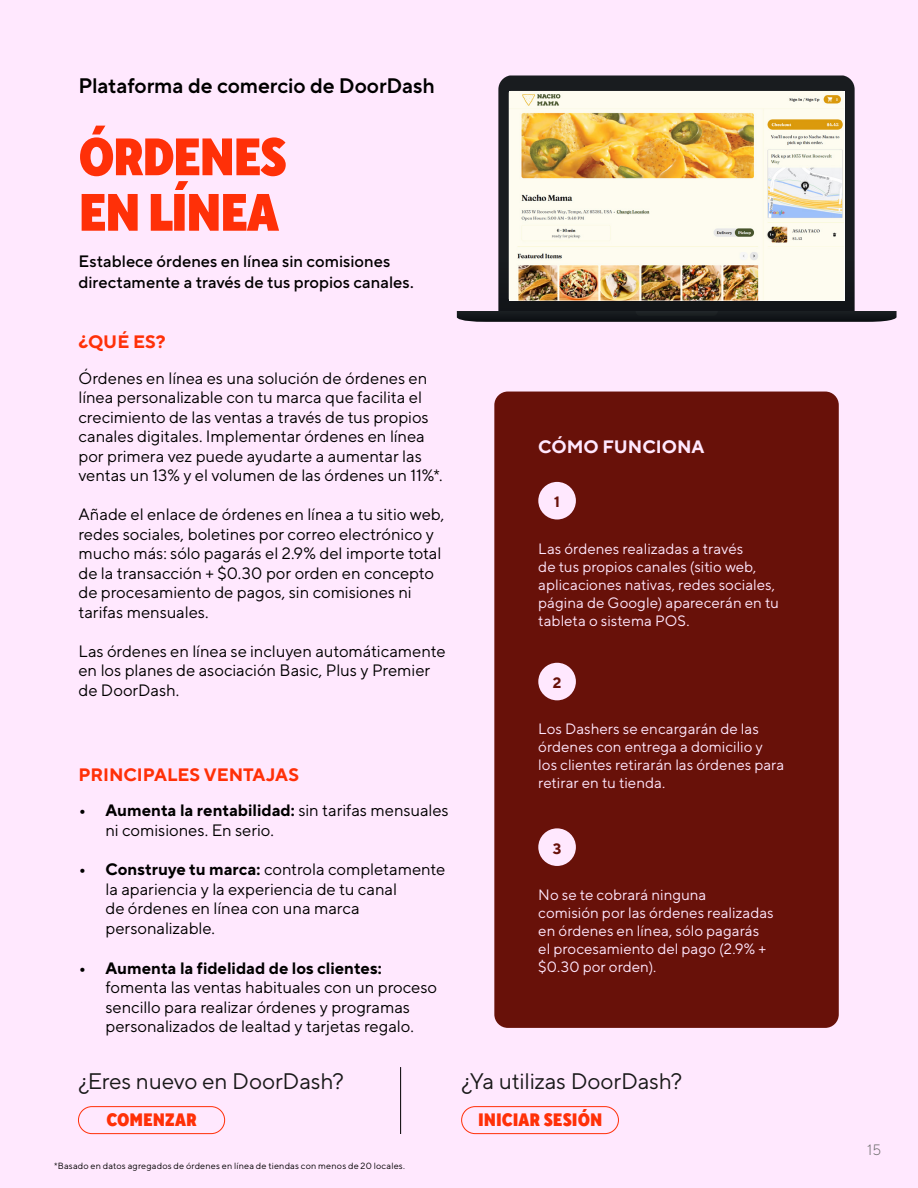
<style>
.page{position:relative;width:918px;height:1188px;background:#ffe8fe}
.page>*{position:absolute;margin:0;border:0;box-sizing:border-box;transform-origin:0 0}
.Page_Heading{font:900 52.5px/55.5px "TT Norms Pro Cond";letter-spacing:-.035em;color:#ff3008}
.Page_Heading-2{font:22.5px "TT Norms Pro";letter-spacing:-.01em;color:#191919}
.Page_Heading-3{font:600 21px "TT Norms Pro";letter-spacing:-.005em;color:#000}
.t1{font:700 18px "TT Norms Pro";color:#ff3008}
.Bulleted_paragraph{font:900 18px "TT Norms Pro Cond";color:#ff3008}
.Page_Heading-4{font:700 18px "TT Norms Pro";color:#ffe8fe}
.t2{font:16.5px/19.5px "TT Norms Pro";color:#000}
.Page_Heading-5{font:500 16.5px/21px "TT Norms Pro";color:#000}
.Bulleted_paragraph-2{font:15px/18px "TT Norms Pro";letter-spacing:.005em;color:#ffe8fe}
.Bulleted_paragraph-3{font:700 15px "TT Norms Pro";color:#681109}
.t3{font:300 15px "TT Norms";color:#696969}
.t4{font:9px "TT Norms Pro";letter-spacing:.02em;color:#000}
.s1{font-weight:700}
</style>
<div class="page">
<div style="left:494px;top:392px;width:345px;height:636px;background:#681109;border-radius:14px"></div>
<svg style="left:498px;top:75px;width:357px;height:236px;background:#222428"></svg>
<svg style="left:457px;top:311px;width:440px;height:11px;background:#191c20"></svg>
<img style="left:509px;top:91px;width:335px;height:210px">
<div style="left:538px;top:482px;width:38px;height:38px;background:#ffe8fe;border-radius:50%"></div>
<div style="left:538px;top:663px;width:38px;height:37px;background:#ffe8fe;border-radius:50%"></div>
<div style="left:538px;top:828px;width:38px;height:38px;background:#ffe8fe;border-radius:50%"></div>
<div style="left:78px;top:1106px;width:147px;height:28px;border:1px solid #ff3008;border-radius:14px"></div>
<div style="left:461px;top:1106px;width:158px;height:28px;border:1px solid #ff3008;border-radius:14px"></div>
<hr style="left:400px;top:1067px;width:1px;height:67px;background:#000">
<p class="Page_Heading-3" style="left:78px;top:70px;width:358px">Plataforma de comercio de DoorDash</p>
<p class="Page_Heading" style="left:78px;top:129px;width:210px">ÓRDENES<br>EN LÍNEA</p>
<p class="Page_Heading-5" style="left:78px;top:250px;width:337px">Establece órdenes en línea sin comisiones directamente a través de tus propios canales.</p>
<p class="t1" style="left:78px;top:329px;width:89px">¿QUÉ ES?</p>
<p class="t2" style="left:78px;top:367px;width:366px">Órdenes en línea es una solución de órdenes en línea personalizable con tu marca que facilita el crecimiento de las ventas a través de tus propios canales digitales. Implementar órdenes en línea por primera vez puede ayudarte a aumentar las ventas un 13% y el volumen de las órdenes un 11%*.</p>
<p class="t2" style="left:78px;top:504px;width:367px">Añade el enlace de órdenes en línea a tu sitio web, redes sociales, boletines por correo electrónico y mucho más: sólo pagarás el 2.9% del importe total de la transacción + $0.30 por orden en concepto de procesamiento de pagos, sin comisiones ni tarifas mensuales.</p>
<p class="t2" style="left:78px;top:640px;width:369px">Las órdenes en línea se incluyen automáticamente en los planes de asociación Basic, Plus y Premier de DoorDash.</p>
<p class="t1" style="left:78px;top:761px;width:222px">PRINCIPALES VENTAJAS</p>
<p class="t2" style="left:105px;top:799px;width:345px;text-indent:-27px"><span class="s1">• Aumenta la rentabilidad:</span> sin tarifas mensuales ni comisiones. En serio.</p>
<p class="t2" style="left:105px;top:859px;width:341px;text-indent:-27px"><span class="s1">• Construye tu marca:</span> controla completamente la apariencia y la experiencia de tu canal<br>de órdenes en línea con una marca personalizable.</p>
<p class="t2" style="left:105px;top:957px;width:333px;text-indent:-27px"><span class="s1">• Aumenta la fidelidad de los clientes: </span>fomenta las ventas habituales con un proceso sencillo para realizar órdenes y programas personalizados de lealtad y tarjetas regalo.</p>
<p class="Page_Heading-4" style="left:538px;top:433px;width:168px">CÓMO FUNCIONA</p>
<p class="Bulleted_paragraph-3" style="left:554px;top:491px;width:7px">1</p>
<p class="Bulleted_paragraph-2" style="left:538px;top:538px;width:242px">Las órdenes realizadas a través<br>de tus propios canales (sitio web, aplicaciones nativas, redes sociales, página de Google) aparecerán en tu tableta o sistema POS.</p>
<p class="Bulleted_paragraph-3" style="left:553px;top:672px;width:10px">2</p>
<p class="Bulleted_paragraph-2" style="left:538px;top:719px;width:248px">Los Dashers se encargarán de las órdenes con entrega a domicilio y los clientes retirarán las órdenes para retirar en tu tienda.</p>
<p class="Bulleted_paragraph-3" style="left:553px;top:837px;width:10px">3</p>
<p class="Bulleted_paragraph-2" style="left:538px;top:885px;width:237px">No se te cobrará ninguna<br>comisión por las órdenes realizadas en órdenes en línea, sólo pagarás el procesamiento del pago (2.9% + $0.30 por orden).</p>
<p class="Page_Heading-2" style="left:78px;top:1064px;width:267px">¿Eres nuevo en DoorDash?</p>
<p class="Page_Heading-2" style="left:462px;top:1064px;width:222px">¿Ya utilizas DoorDash?</p>
<p class="Bulleted_paragraph" style="left:106px;top:1106px;width:92px">COMENZAR</p>
<p class="Bulleted_paragraph" style="left:478px;top:1106px;width:126px">INICIAR SESIÓN</p>
<p class="t4" style="left:54px;top:1159px;width:353px">*Basado en datos agregados de órdenes en línea de tiendas con menos de 20 locales.</p>
<p class="t3" style="left:867px;top:1141px;width:16px">15</p>
</div>
